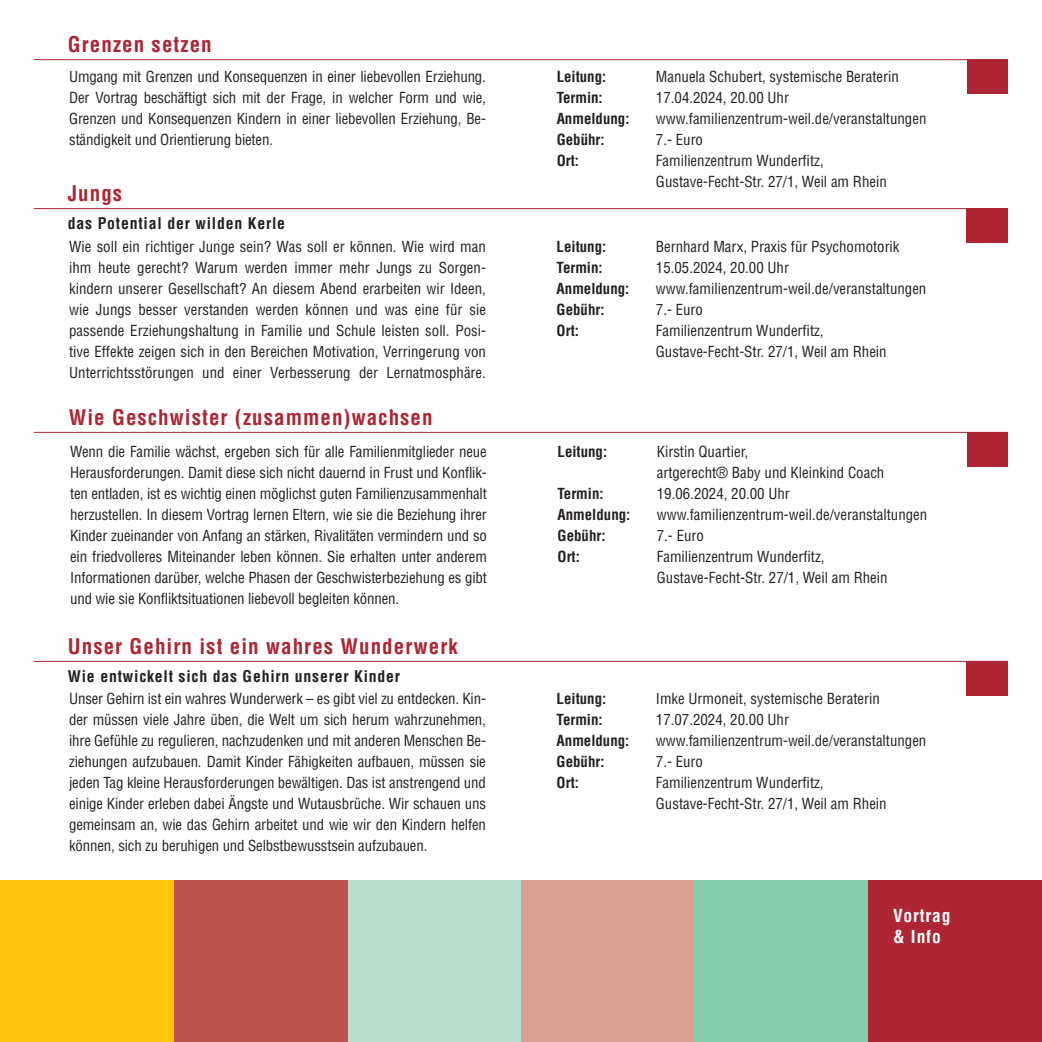
<style>
.page{position:relative;width:1042px;height:1042px;background:#fff}
.page>*{position:absolute;margin:0;border:0;box-sizing:border-box;transform-origin:0 0}
.t1{font:700 condensed 21px "Helvetica";letter-spacing:.05em;color:#ae2533}
.t2{font:700 condensed 17.5px/21px "Helvetica";letter-spacing:.05em;color:#fff}
.t3{font:700 condensed 15.75px "Helvetica";letter-spacing:.05em;color:#231f20}
.t4{font:condensed 14.88px/21px "Helvetica";color:#231f20}
.t5{font:700 condensed 14.88px "Helvetica";color:#231f20}
</style>
<div class="page">
<hr style="left:0;top:208px;width:1014px;height:1px;background:#ae2533">
<div style="left:966px;top:208px;width:50px;height:35px;background:#ae2533"></div>
<hr style="left:0;top:432px;width:1015px;height:1px;background:#ae2533">
<div style="left:967px;top:432px;width:50px;height:35px;background:#ae2533"></div>
<hr style="left:0;top:661px;width:1014px;height:1px;background:#ae2533">
<div style="left:966px;top:661px;width:50px;height:35px;background:#ae2533"></div>
<div style="left:867px;top:880px;width:175px;height:162px;background:#ae2533"></div>
<div style="left:521px;top:880px;width:173px;height:162px;background:#d89f92"></div>
<div style="left:694px;top:880px;width:173px;height:162px;background:#85ccab"></div>
<hr style="left:0;top:59px;width:1014px;height:1px;background:#ae2533">
<div style="left:966px;top:59px;width:50px;height:35px;background:#ae2533"></div>
<div style="left:347px;top:880px;width:174px;height:162px;background:#b6deca"></div>
<div style="left:0;top:880px;width:174px;height:162px;background:#fec40e"></div>
<div style="left:174px;top:880px;width:173px;height:162px;background:#bc534c"></div>
<div style="left:0;top:0;width:33px;height:823px;background:#fff"></div>
<div style="left:1008px;top:13px;width:34px;height:824px;background:#fff"></div>
<h1 class="t1" style="left:68px;top:31px;width:145px">Grenzen setzen</h1>
<p class="t4" style="left:69px;top:66px;width:418px;text-align:justify">Umgang mit Grenzen und Konsequenzen in einer liebevollen Erziehung.<br>Der Vortrag beschäftigt sich mit der Frage, in welcher Form und wie, Grenzen und Konsequenzen Kindern in einer liebevollen Erziehung, Be&shy;ständigkeit und Orientierung bieten.</p>
<h1 class="t1" style="left:68px;top:180px;width:56px">Jungs</h1>
<p class="t3" style="left:68px;top:213px;width:219px">das Potential der wilden Kerle</p>
<p class="t4" style="left:69px;top:236px;width:418px;text-align:justify">Wie soll ein richtiger Junge sein? Was soll er können. Wie wird man ihm heute gerecht? Warum werden immer mehr Jungs zu Sorgen&shy;kindern unserer Gesellschaft? An diesem Abend erarbeiten wir Ideen, wie Jungs besser verstanden werden können und was eine für sie passende Erziehungshaltung in Familie und Schule leisten soll. Posi&shy;tive Effekte zeigen sich in den Bereichen Motivation, Verringerung von Unterrichtsstörungen und einer Verbesserung der Lernatmosphäre.</p>
<h1 class="t1" style="left:69px;top:404px;width:365px">Wie Geschwister (zusammen)wachsen</h1>
<p class="t4" style="left:70px;top:441px;width:418px;text-align:justify">Wenn die Familie wächst, ergeben sich für alle Familienmitglieder neue Herausforderungen. Damit diese sich nicht dauernd in Frust und Konflik&shy;ten entladen, ist es wichtig einen möglichst guten Familienzusammenhalt herzustellen. In diesem Vortrag lernen Eltern, wie sie die Beziehung ihrer Kinder zueinander von Anfang an stärken, Rivalitäten vermindern und so ein friedvolleres Miteinander leben können. Sie erhalten unter anderem Informationen darüber, welche Phasen der Geschwisterbeziehung es gibt und wie sie Konfliktsituationen liebevoll begleiten können.</p>
<h1 class="t1" style="left:68px;top:633px;width:391px">Unser Gehirn ist ein wahres Wunderwerk</h1>
<p class="t3" style="left:68px;top:666px;width:334px">Wie entwickelt sich das Gehirn unserer Kinder</p>
<p class="t4" style="left:69px;top:688px;width:418px;text-align:justify">Unser Gehirn ist ein wahres Wunderwerk – es gibt viel zu entdecken. Kin&shy;der müssen viele Jahre üben, die Welt um sich herum wahrzunehmen, ihre Gefühle zu regulieren, nachzudenken und mit anderen Menschen Be&shy;ziehungen aufzubauen. Damit Kinder Fähigkeiten aufbauen, müssen sie jeden Tag kleine Herausforderungen bewältigen. Das ist anstrengend und einige Kinder erleben dabei Ängste und Wutausbrüche. Wir schauen uns gemeinsam an, wie das Gehirn arbeitet und wie wir den Kindern helfen können, sich zu beruhigen und Selbstbewusstsein aufzubauen.</p>
<p class="t5" style="left:557px;top:67px;width:51px">Leitung:</p>
<p class="t4" style="left:656px;top:66px;width:244px">Manuela Schubert, systemische Beraterin</p>
<p class="t5" style="left:557px;top:88px;width:48px">Termin:</p>
<p class="t4" style="left:656px;top:87px;width:135px">17.04.2024, 20.00 Uhr</p>
<p class="t5" style="left:557px;top:109px;width:74px">Anmeldung:</p>
<p class="t4" style="left:656px;top:108px;width:272px">www.familienzentrum-weil.de/veranstaltungen</p>
<p class="t5" style="left:557px;top:130px;width:49px">Gebühr:</p>
<p class="t4" style="left:656px;top:129px;width:49px">7.- Euro</p>
<p class="t5" style="left:557px;top:151px;width:24px">Ort:</p>
<p class="t4" style="left:656px;top:150px;width:232px">Familienzentrum Wunderfitz,<br>Gustave-Fecht-Str. 27/1, Weil am Rhein</p>
<p class="t5" style="left:557px;top:237px;width:51px">Leitung:</p>
<p class="t4" style="left:656px;top:236px;width:245px">Bernhard Marx, Praxis für Psychomotorik</p>
<p class="t5" style="left:557px;top:258px;width:48px">Termin:</p>
<p class="t4" style="left:656px;top:257px;width:135px">15.05.2024, 20.00 Uhr</p>
<p class="t5" style="left:557px;top:279px;width:74px">Anmeldung:</p>
<p class="t4" style="left:656px;top:278px;width:272px">www.familienzentrum-weil.de/veranstaltungen</p>
<p class="t5" style="left:557px;top:300px;width:49px">Gebühr:</p>
<p class="t4" style="left:656px;top:299px;width:49px">7.- Euro</p>
<p class="t5" style="left:557px;top:321px;width:24px">Ort:</p>
<p class="t4" style="left:656px;top:320px;width:232px">Familienzentrum Wunderfitz,<br>Gustave-Fecht-Str. 27/1, Weil am Rhein</p>
<p class="t5" style="left:557px;top:442px;width:51px">Leitung:</p>
<p class="t4" style="left:657px;top:441px;width:229px">Kirstin Quartier,<br>artgerecht® Baby und Kleinkind Coach</p>
<p class="t5" style="left:557px;top:484px;width:48px">Termin:</p>
<p class="t4" style="left:657px;top:483px;width:135px">19.06.2024, 20.00 Uhr</p>
<p class="t5" style="left:557px;top:505px;width:74px">Anmeldung:</p>
<p class="t4" style="left:657px;top:504px;width:272px">www.familienzentrum-weil.de/veranstaltungen</p>
<p class="t5" style="left:557px;top:526px;width:49px">Gebühr:</p>
<p class="t4" style="left:657px;top:525px;width:49px">7.- Euro</p>
<p class="t5" style="left:557px;top:547px;width:24px">Ort:</p>
<p class="t4" style="left:657px;top:546px;width:232px">Familienzentrum Wunderfitz,<br>Gustave-Fecht-Str. 27/1, Weil am Rhein</p>
<p class="t5" style="left:557px;top:689px;width:51px">Leitung:</p>
<p class="t4" style="left:656px;top:688px;width:225px">Imke Urmoneit, systemische Beraterin</p>
<p class="t5" style="left:557px;top:710px;width:48px">Termin:</p>
<p class="t4" style="left:656px;top:709px;width:135px">17.07.2024, 20.00 Uhr</p>
<p class="t5" style="left:557px;top:731px;width:74px">Anmeldung:</p>
<p class="t4" style="left:656px;top:730px;width:272px">www.familienzentrum-weil.de/veranstaltungen</p>
<p class="t5" style="left:557px;top:752px;width:49px">Gebühr:</p>
<p class="t4" style="left:656px;top:751px;width:49px">7.- Euro</p>
<p class="t5" style="left:557px;top:774px;width:24px">Ort:</p>
<p class="t4" style="left:656px;top:772px;width:232px">Familienzentrum Wunderfitz,<br>Gustave-Fecht-Str. 27/1, Weil am Rhein</p>
<p class="t2" style="left:893px;top:905px;width:59px">Vortrag &amp; Info</p>
</div>
